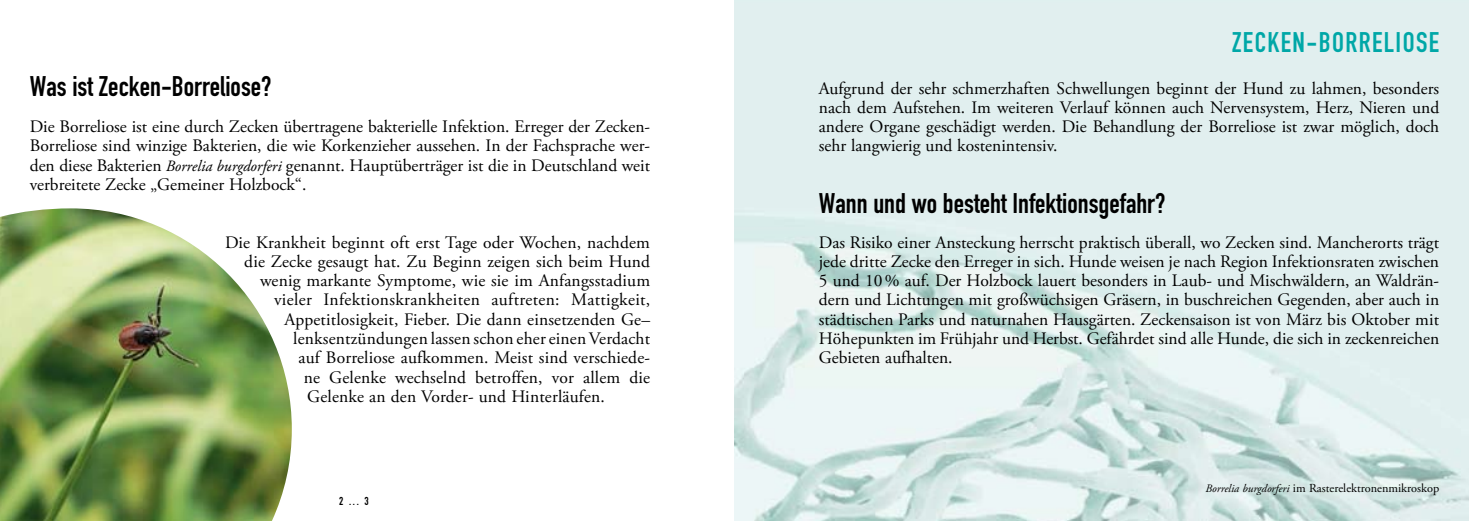
<style>
.page{position:relative;width:1469px;height:521px;background:#fff}
.page>*{position:absolute;margin:0;border:0;box-sizing:border-box;transform-origin:0 0}
.t1{font:28px "DIN Engschrift Alternate";color:#000}
.t2{font:28px "DIN Engschrift Alternate";letter-spacing:.05em;color:#00a7a7}
.t3{font:17.5px/19.2px "Adobe Garamond Pro";letter-spacing:.01em;color:#000;text-align:justify}
.t4{font:12.25px "Adobe Garamond Pro";color:#000}
.t5{font:11.38px "DIN Engschrift Alternate";color:#000}
.s1{font-style:italic;font-size:15.75px}
.s2{font-style:italic;font-size:11.38px}
</style>
<div class="page">
<img style="left:734px;top:0;width:734px;height:521px">
<img style="left:0;top:208px;width:292px;height:313px">
<h1 class="t1" style="left:30px;top:70px;width:243px">Was ist Zecken-Borreliose?</h1>
<p class="t3" style="left:30px;top:118px;width:622px">Die Borreliose ist eine durch Zecken übertragene bakterielle Infektion. Erreger der Zecken-Borreliose sind winzige Bakterien, die wie Korkenzieher aussehen. In der Fachsprache wer&shy;den diese Bakterien <span class="s1">Borrelia burgdorferi</span> genannt. Hauptüberträger ist die in Deutschland weit verbreitete Zecke „Gemeiner Holzbock“.</p>
<p class="t3" style="left:225px;top:233px;width:426px">Die Krankheit beginnt oft erst Tage oder Wochen, nachdem</p>
<p class="t3" style="left:244px;top:252px;width:407px">die Zecke gesaugt hat. Zu Beginn zeigen sich beim Hund</p>
<p class="t3" style="left:260px;top:272px;width:391px">wenig markante Symptome, wie sie im Anfangsstadium</p>
<p class="t3" style="left:274px;top:291px;width:378px">vieler Infektionskrankheiten auftreten: Mattigkeit,</p>
<p class="t3" style="left:284px;top:310px;width:367px">Appetitlosigkeit, Fieber. Die dann einsetzenden Ge–</p>
<p class="t3" style="left:293px;top:329px;width:358px">lenksentzündungen lassen schon eher einen Verdacht</p>
<p class="t3" style="left:298px;top:349px;width:353px">auf Borreliose aufkommen. Meist sind verschiede-</p>
<p class="t3" style="left:304px;top:368px;width:348px">ne Gelenke wechselnd betroffen, vor allem die</p>
<p class="t3" style="left:307px;top:387px;width:299px">Gelenke an den Vorder- und Hinterläufen.</p>
<p class="t5" style="left:339px;top:494px;width:31px">2 ... 3</p>
<h1 class="t2" style="left:1232px;top:25px;width:208px">ZECKEN-BORRELIOSE</h1>
<p class="t3" style="left:819px;top:79px;width:622px">Aufgrund der sehr schmerzhaften Schwellungen beginnt der Hund zu lahmen, besonders nach dem Aufstehen. Im weiteren Verlauf können auch Nervensystem, Herz, Nieren und andere Organe geschädigt werden. Die Behandlung der Borreliose ist zwar möglich, doch sehr langwierig und kostenintensiv.</p>
<h1 class="t1" style="left:819px;top:186px;width:348px">Wann und wo besteht Infektionsgefahr?</h1>
<p class="t3" style="left:819px;top:233px;width:622px">Das Risiko einer Ansteckung herrscht praktisch überall, wo Zecken sind. Mancherorts trägt jede dritte Zecke den Erreger in sich. Hunde weisen je nach Region Infektionsraten zwischen 5 und 10% auf. Der Holzbock lauert besonders in Laub- und Mischwäldern, an Waldrän&shy;dern und Lichtungen mit großwüchsigen Gräsern, in buschreichen Gegenden, aber auch in städtischen Parks und naturnahen Hausgärten. Zeckensaison ist von März bis Oktober mit Höhepunkten im Frühjahr und Herbst. Gefährdet sind alle Hunde, die sich in zeckenreichen Gebieten aufhalten.</p>
<p class="t4" style="left:1205px;top:481px;width:235px"><span class="s2">Borrelia burgdorferi</span> im Rasterelektronenmikroskop</p>
</div>
